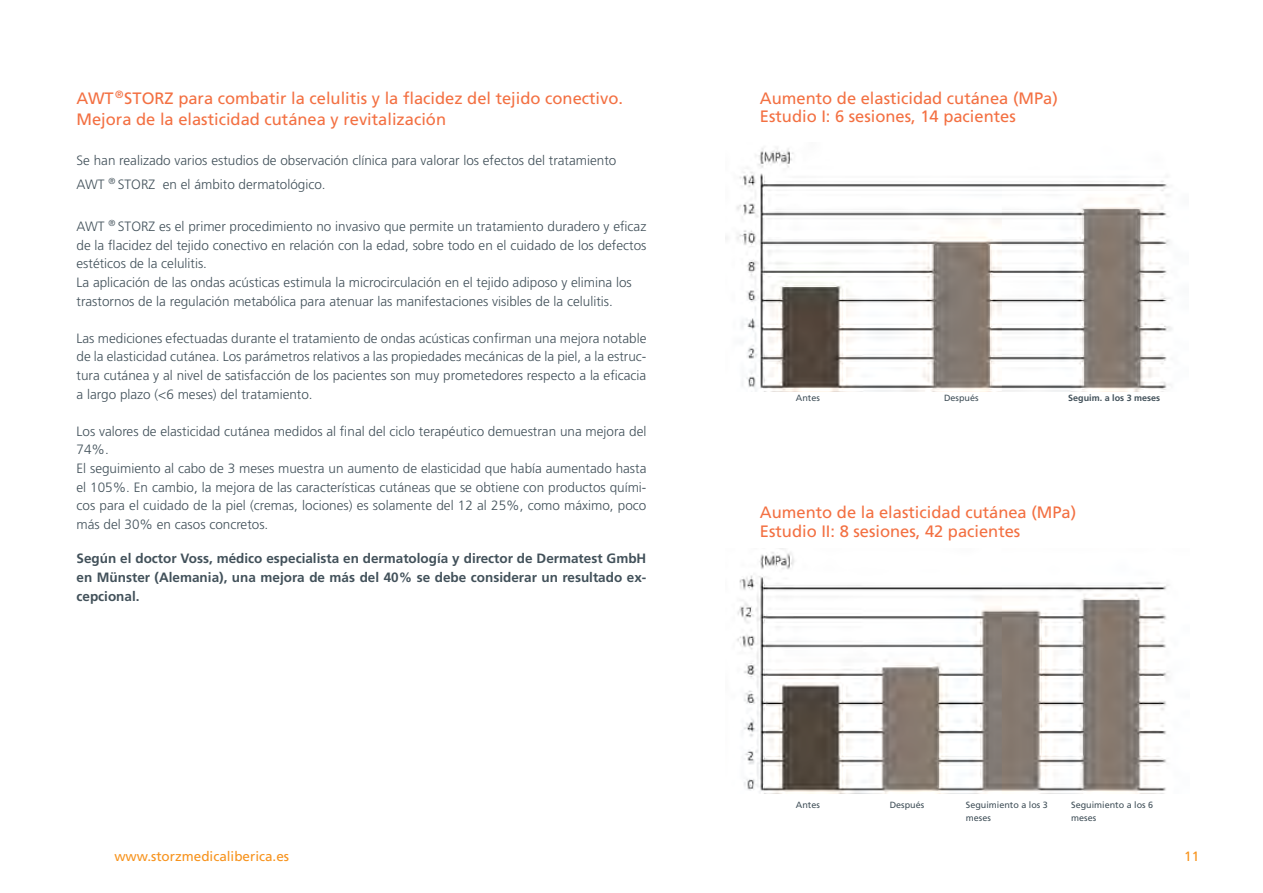
<style>
.page{position:relative;width:1263px;height:893px;background:#fff}
.page>*{position:absolute;margin:0;border:0;box-sizing:border-box;transform-origin:0 0}
.t1{font:16.5px/18.6px "Frutiger LT Std";color:#f37042}
.t2{font:300 13.5px/18.6px "Frutiger LT Std";color:#42515a}
.t3{font:700 13.5px/18.6px "Frutiger LT Std";color:#42515a;text-align:justify}
.t4{font:13.5px "Frutiger LT Std";color:#f7931d}
.t5{font:9px/13.4px "Frutiger LT Std";color:#42515a}
.t6{font:700 9px "Frutiger LT Std";color:#42515a}
</style>
<div class="page">
<img style="left:726px;top:148px;width:446px;height:243px">
<img style="left:737px;top:552px;width:432px;height:241px">
<p class="t1" style="left:77px;top:87px;width:548px;line-height:21.3px">AWT<sup>®</sup>STORZ para combatir la celulitis y la flacidez del tejido conectivo.<br>Mejora de la elasticidad cutánea y revitalización</p>
<p class="t2" style="left:77px;top:148px;width:541px;line-height:23.9px">Se han realizado varios estudios de observación clínica para valorar los efectos del tratamiento<br>AWT <sup>®</sup> STORZ en el ámbito dermatológico.</p>
<p class="t2" style="left:77px;top:217px;width:571px">AWT <sup>®</sup> STORZ es el primer procedimiento no invasivo que permite un tratamiento duradero y eficaz de la flacidez del tejido conectivo en relación con la edad, sobre todo en el cuidado de los defectos estéticos de la celulitis.<br>La aplicación de las ondas acústicas estimula la microcirculación en el tejido adiposo y elimina los trastornos de la regulación metabólica para atenuar las manifestaciones visibles de la celulitis.</p>
<p class="t2" style="left:77px;top:329px;width:571px;text-align:justify">Las mediciones efectuadas durante el tratamiento de ondas acústicas confirman una mejora notable de la elasticidad cutánea. Los parámetros relativos a las propiedades mecánicas de la piel, a la estruc&shy;tura cutánea y al nivel de satisfacción de los pacientes son muy prometedores respecto a la eficacia a largo plazo (&lt;6 meses) del tratamiento.</p>
<p class="t2" style="left:77px;top:422px;width:571px">Los valores de elasticidad cutánea medidos al final del ciclo terapéutico demuestran una mejora del 74%.<br>El seguimiento al cabo de 3 meses muestra un aumento de elasticidad que había aumentado hasta el 105%. En cambio, la mejora de las características cutáneas que se obtiene con productos quími&shy;cos para el cuidado de la piel (cremas, lociones) es solamente del 12 al 25%, como máximo, poco más del 30% en casos concretos.</p>
<p class="t3" style="left:77px;top:549px;width:571px">Según el doctor Voss, médico especialista en dermatología y director de Dermatest GmbH en Münster (Alemania), una mejora de más del 40% se debe considerar un resultado ex&shy;cepcional.</p>
<p class="t1" style="left:760px;top:89px;width:299px">Aumento de elasticidad cutánea (MPa)<br>Estudio I: 6 sesiones, 14 pacientes</p>
<p class="t5" style="left:796px;top:392px;width:26px">Antes</p>
<p class="t5" style="left:944px;top:392px;width:36px">Después</p>
<p class="t6" style="left:1068px;top:393px;width:94px">Seguim. a los 3 meses</p>
<p class="t1" style="left:760px;top:503px;width:318px">Aumento de la elasticidad cutánea (MPa)<br>Estudio II: 8 sesiones, 42 pacientes</p>
<p class="t5" style="left:796px;top:798px;width:26px">Antes</p>
<p class="t5" style="left:890px;top:798px;width:36px">Después</p>
<p class="t5" style="left:966px;top:798px;width:84px">Seguimiento a los 3 meses</p>
<p class="t5" style="left:1071px;top:798px;width:84px">Seguimiento a los 6 meses</p>
<p class="t4" style="left:114px;top:848px;width:176px">www.storzmedicaliberica.es</p>
<p class="t4" style="left:1184px;top:848px;width:17px">11</p>
</div>
